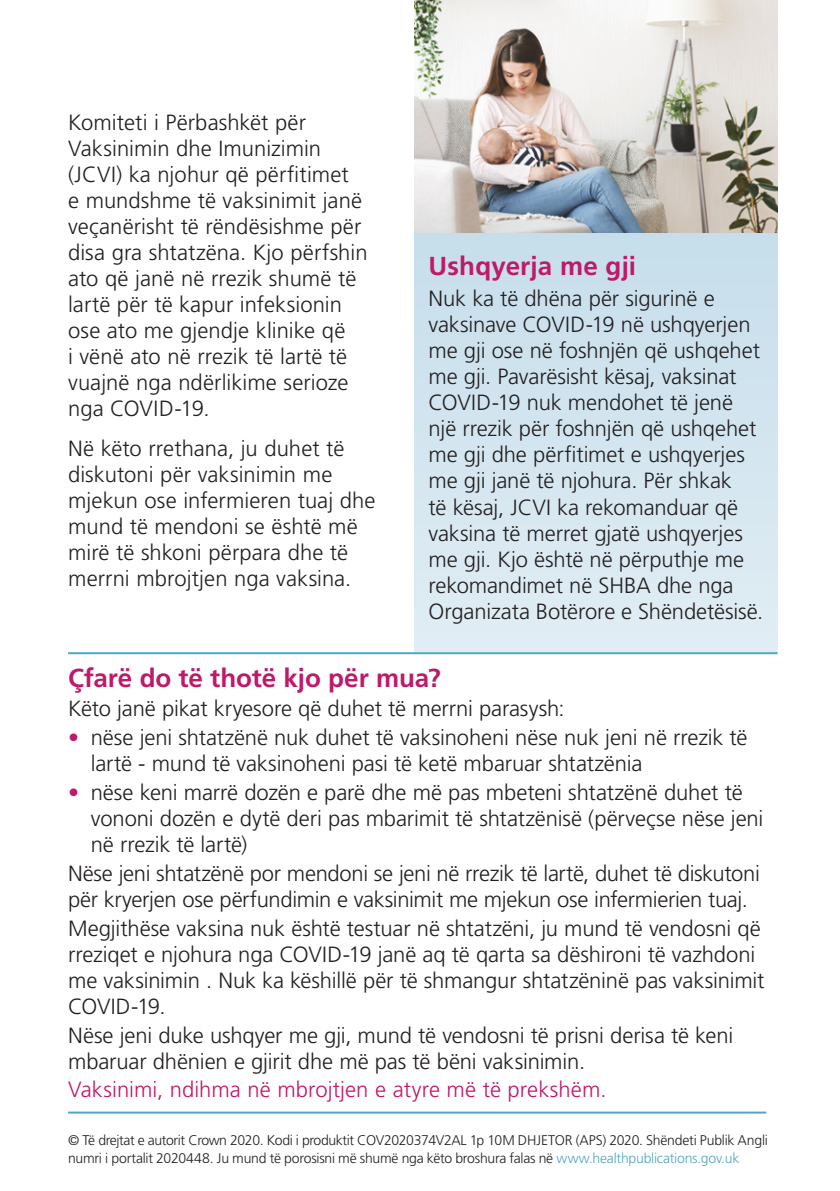
<style>
.page{position:relative;width:840px;height:1191px;background:#fff}
.page>*{position:absolute;margin:0;border:0;box-sizing:border-box;transform-origin:0 0}
.Subtitle{font:700 26px "Frutiger LT Std";letter-spacing:-.005em;color:#bf196a}
.Body{font:300 22px/26px "Frutiger LT Std";letter-spacing:-.005em;color:#231f20}
.Body-2{font:300 22px "Frutiger LT Std";letter-spacing:.005em;color:#bf196a}
.Body-3{font:300 14px/18px "Frutiger LT Std";letter-spacing:-.02em;color:#231f20}
.s1{color:#bf196a}
.s2{color:#52a6c2}
</style>
<div class="page">
<div style="left:414px;top:0;width:363px;height:652px;background:#d3e5f0"></div>
<img style="left:414px;top:0;width:363px;height:232px">
<hr style="left:68px;top:652px;width:709px;height:2px;background:#52a6c2">
<hr style="left:68px;top:1111px;width:697px;height:2px;background:#52a6c2">
<p class="Body" style="left:68px;top:110px;width:301px">Komiteti i Përbashkët për<br>Vaksinimin dhe Imunizimin (JCVI) ka njohur që përfitimet<br>e mundshme të vaksinimit janë veçanërisht të rëndësishme për disa gra shtatzëna. Kjo përfshin ato që janë në rrezik shumë të lartë për të kapur infeksionin ose ato me gjendje klinike që<br>i vënë ato në rrezik të lartë të vuajnë nga ndërlikime serioze nga COVID-19.</p>
<p class="Body" style="left:68px;top:436px;width:309px">Në këto rrethana, ju duhet të diskutoni për vaksinimin me mjekun ose infermieren tuaj dhe mund të mendoni se është më mirë të shkoni përpara dhe të merrni mbrojtjen nga vaksina.</p>
<p class="Subtitle" style="left:428px;top:250px;width:209px">Ushqyerja me gji</p>
<p class="Body" style="left:428px;top:286px;width:336px">Nuk ka të dhëna për sigurinë e vaksinave COVID-19 në ushqyerjen me gji ose në foshnjën që ushqehet me gji. Pavarësisht kësaj, vaksinat<br>COVID-19 nuk mendohet të jenë një rrezik për foshnjën që ushqehet me gji dhe përfitimet e ushqyerjes me gji janë të njohura. Për shkak<br>të kësaj, JCVI ka rekomanduar që vaksina të merret gjatë ushqyerjes me gji. Kjo është në përputhje me rekomandimet në SHBA dhe nga<br>Organizata Botërore e Shëndetësisë.</p>
<p class="Subtitle" style="left:68px;top:663px;width:374px">Çfarë do të thotë kjo për mua?</p>
<p class="Body" style="left:68px;top:696px;width:497px">Këto janë pikat kryesore që duhet të merrni parasysh:</p>
<p class="Body" style="left:91px;top:724px;width:658px;text-indent:-23px"><span class="s1">•</span> nëse jeni shtatzënë nuk duhet të vaksinoheni nëse nuk jeni në rrezik të lartë - mund të vaksinoheni pasi të ketë mbaruar shtatzënia</p>
<p class="Body" style="left:91px;top:779px;width:673px;text-indent:-23px"><span class="s1">•</span> nëse keni marrë dozën e parë dhe më pas mbeteni shtatzënë duhet të vononi dozën e dytë deri pas mbarimit të shtatzënisë (përveçse nëse jeni në rrezik të lartë)</p>
<p class="Body" style="left:68px;top:860px;width:693px">Nëse jeni shtatzënë por mendoni se jeni në rrezik të lartë, duhet të diskutoni për kryerjen ose përfundimin e vaksinimit me mjekun ose infermierien tuaj.</p>
<p class="Body" style="left:68px;top:915px;width:697px">Megjithëse vaksina nuk është testuar në shtatzëni, ju mund të vendosni që rreziqet e njohura nga COVID-19 janë aq të qarta sa dëshironi të vazhdoni me vaksinimin . Nuk ka këshillë për të shmangur shtatzëninë pas vaksinimit COVID-19.</p>
<p class="Body" style="left:68px;top:1022px;width:666px">Nëse jeni duke ushqyer me gji, mund të vendosni të prisni derisa të keni mbaruar dhënien e gjirit dhe më pas të bëni vaksinimin.</p>
<p class="Body-2" style="left:68px;top:1077px;width:539px">Vaksinimi, ndihma në mbrojtjen e atyre më të prekshëm.</p>
<p class="Body-3" style="left:68px;top:1131px;width:701px">© Të drejtat e autorit Crown 2020. Kodi i produktit COV2020374V2AL 1p 10M DHJETOR (APS) 2020. Shëndeti Publik Angli numri i portalit 2020448. Ju mund të porosisni më shumë nga këto broshura falas në <span class="s2">www.healthpublications.gov.uk</span></p>
</div>
